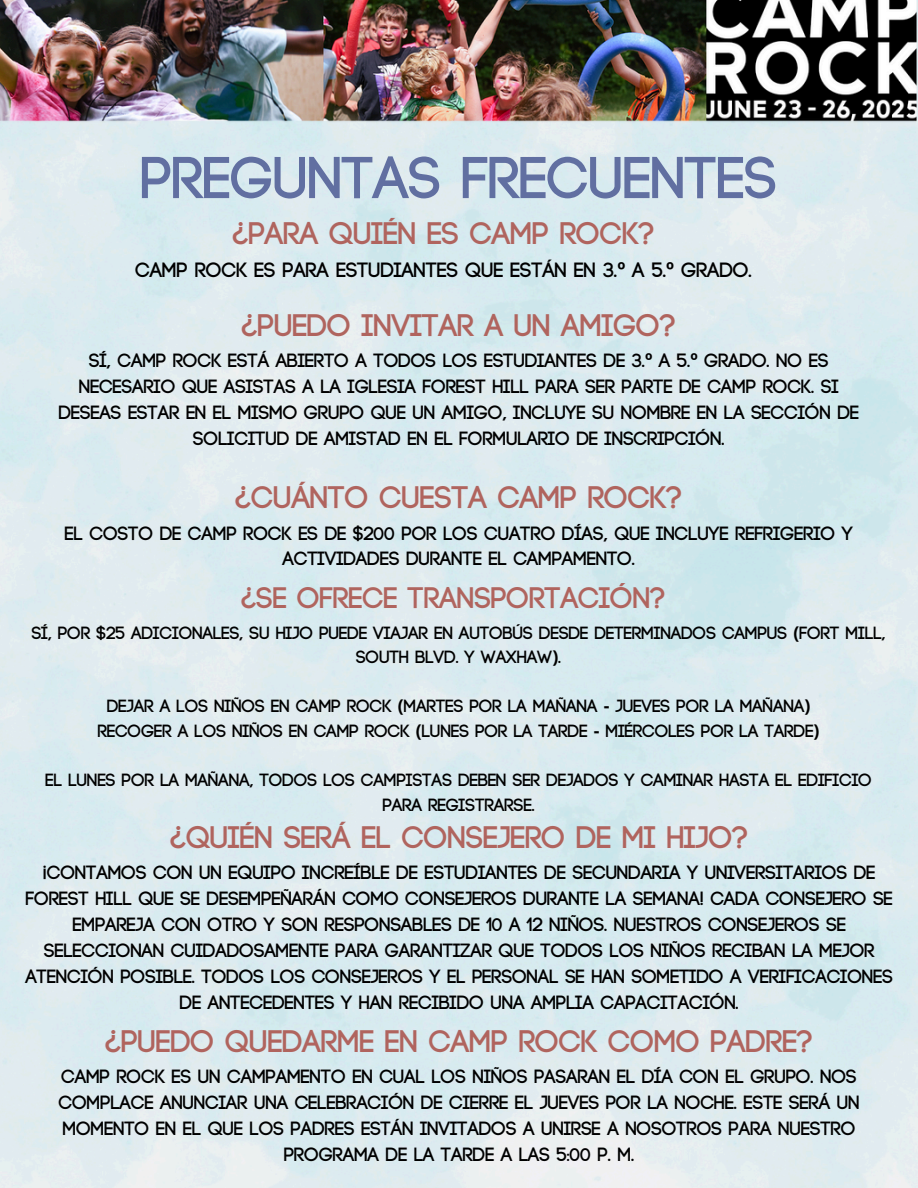
<style>
.page{position:relative;width:918px;height:1188px;background:#fff}
.page>*{position:absolute;margin:0;border:0;box-sizing:border-box;transform-origin:0 0}
.t1{font:700 58.8px "Code";color:#616fa1}
.t2{font:700 31.2px "Code";color:#b0645e}
.t3{font:700 29.7px "Code";color:#b0645e}
.t4{font:700 20.7px "Code";color:#000}
.t5{font:700 19.2px/25.8px "Code";color:#000;text-align:center}
.t6{font:700 17.7px/24.6px "Code";color:#000;text-align:center}
.s1{font-family:"Noto Sans"}
</style>
<div class="page">
<img style="left:0;top:0;width:918px;height:142px">
<p class="t1" style="left:141px;top:151px;width:638px">PREGUNTAS FRECUENTES</p>
<h2 class="t2" style="left:233px;top:219px;width:423px">¿PARA QUIÉN ES CAMP ROCK?</h2>
<h2 class="t4" style="left:135px;top:260px;width:618px">CAMP ROCK ES PARA ESTUDIANTES QUE ESTÁN EN 3.<span class="s1">º</span> A 5.<span class="s1">º</span> GRADO.</h2>
<p class="t2" style="left:242px;top:311px;width:435px">¿PUEDO INVITAR A UN AMIGO?</p>
<p class="t5" style="left:59px;top:349px;width:802px">SÍ, CAMP ROCK ESTÁ ABIERTO A TODOS LOS ESTUDIANTES DE 3.<span class="s1">º</span> A 5.<span class="s1">º</span> GRADO. NO ES NECESARIO QUE ASISTAS A LA IGLESIA FOREST HILL PARA SER PARTE DE CAMP ROCK. SI DESEAS ESTAR EN EL MISMO GRUPO QUE UN AMIGO, INCLUYE SU NOMBRE EN LA SECCIÓN DE SOLICITUD DE AMISTAD EN EL FORMULARIO DE INSCRIPCIÓN.</p>
<h2 class="t2" style="left:236px;top:483px;width:448px">¿CUÁNTO CUESTA CAMP ROCK?</h2>
<h2 class="t5" style="left:65px;top:521px;width:790px">EL COSTO DE CAMP ROCK ES DE $200 POR LOS CUATRO DÍAS, QUE INCLUYE REFRIGERIO Y<br>ACTIVIDADES DURANTE EL CAMPAMENTO.</h2>
<p class="t3" style="left:241px;top:585px;width:426px">¿SE OFRECE TRANSPORTACIÓN?</p>
<p class="t6" style="left:32px;top:621px;width:855px">SÍ, POR $25 ADICIONALES, SU HIJO PUEDE VIAJAR EN AUTOBÚS DESDE DETERMINADOS CAMPUS <span class="s1">(</span>FORT MILL,<br>SOUTH BLVD. Y WAXHAW<span class="s1">)</span>.</p>
<p class="t6" style="left:107px;top:695px;width:705px">DEJAR A LOS NIÑOS EN CAMP ROCK <span class="s1">(</span>MARTES POR LA MAÑANA <span class="s1">-</span> JUEVES POR LA MAÑANA<span class="s1">)</span></p>
<p class="t6" style="left:98px;top:720px;width:723px">RECOGER A LOS NIÑOS EN CAMP ROCK <span class="s1">(</span>LUNES POR LA TARDE <span class="s1">-</span> MIÉRCOLES POR LA TARDE<span class="s1">)</span></p>
<p class="t6" style="left:46px;top:769px;width:828px">EL LUNES POR LA MAÑANA, TODOS LOS CAMPISTAS DEBEN SER DEJADOS Y CAMINAR HASTA EL EDIFICIO<br>PARA REGISTRARSE.</p>
<h1 class="t2" style="left:170px;top:823px;width:580px">¿QUIÉN SERÁ EL CONSEJERO DE MI HIJO?</h1>
<h1 class="t5" style="left:26px;top:861px;width:869px">¡CONTAMOS CON UN EQUIPO INCREÍBLE DE ESTUDIANTES DE SECUNDARIA Y UNIVERSITARIOS DE FOREST HILL QUE SE DESEMPEÑARÁN COMO CONSEJEROS DURANTE LA SEMANA! CADA CONSEJERO SE EMPAREJA CON OTRO Y SON RESPONSABLES DE 10 A 12 NIÑOS. NUESTROS CONSEJEROS SE SELECCIONAN CUIDADOSAMENTE PARA GARANTIZAR QUE TODOS LOS NIÑOS RECIBAN LA MEJOR ATENCIÓN POSIBLE. TODOS LOS CONSEJEROS Y EL PERSONAL SE HAN SOMETIDO A VERIFICACIONES DE ANTECEDENTES Y HAN RECIBIDO UNA AMPLIA CAPACITACIÓN.</h1>
<h2 class="t2" style="left:105px;top:1027px;width:709px">¿PUEDO QUEDARME EN CAMP ROCK COMO PADRE?</h2>
<h2 class="t5" style="left:59px;top:1065px;width:802px">CAMP ROCK ES UN CAMPAMENTO EN CUAL LOS NIÑOS PASARAN EL DÍA CON EL GRUPO. NOS COMPLACE ANUNCIAR UNA CELEBRACIÓN DE CIERRE EL JUEVES POR LA NOCHE. ESTE SERÁ UN MOMENTO EN EL QUE LOS PADRES ESTÁN INVITADOS A UNIRSE A NOSOTROS PARA NUESTRO PROGRAMA DE LA TARDE A LAS 5:00 P. M.</h2>
</div>
